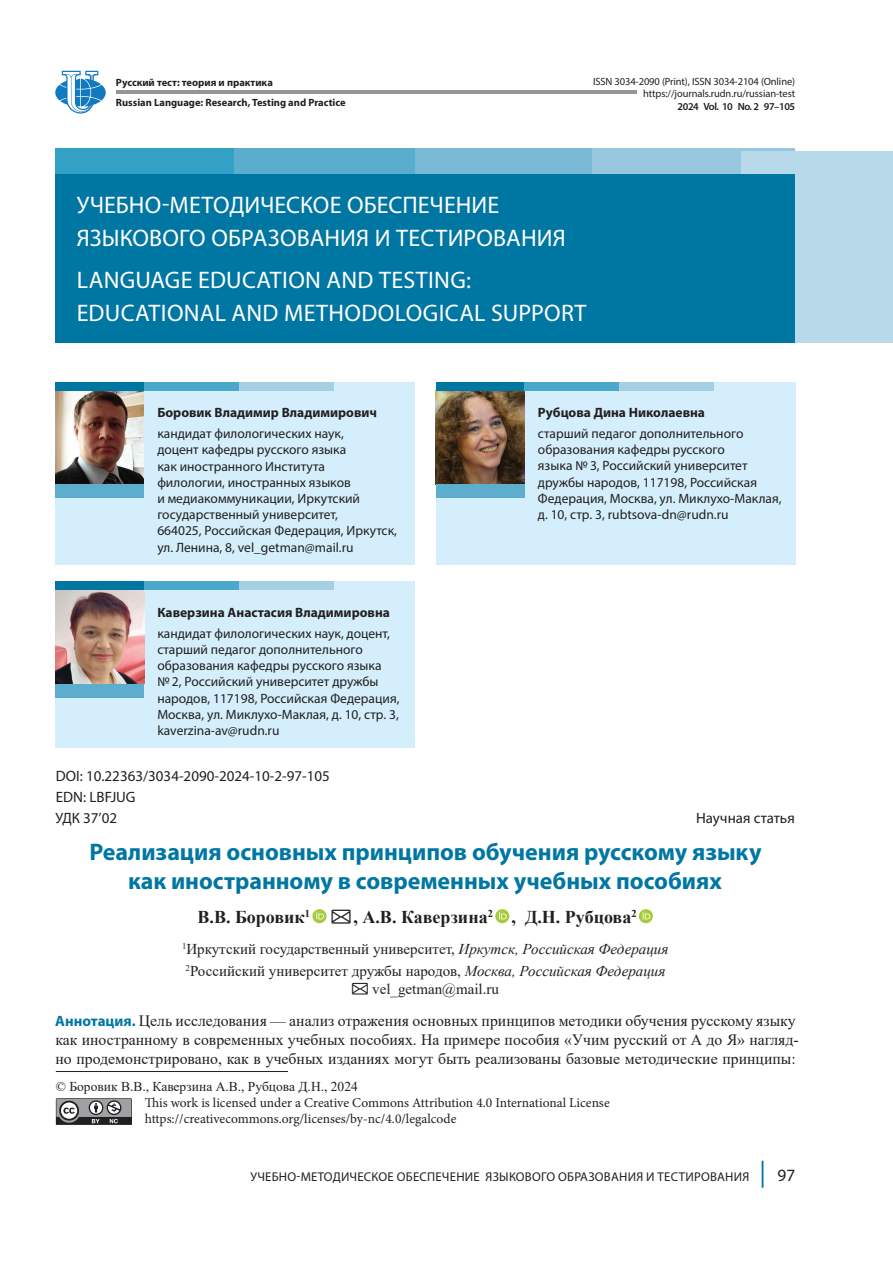
<style>
.page{position:relative;width:893px;height:1276px;background:#fff}
.page>*{position:absolute;margin:0;border:0;box-sizing:border-box;transform-origin:0 0}
.Авторы{font:700 24px/28.8px "Myriad Pro";color:#0076a3;text-align:center}
.Заголовок_1{font:24px "Myriad Pro";color:#fff}
.Заголовок_1__EN{font:24px/33px "Myriad Pro";letter-spacing:.015em;color:#fff}
.Авторы-2{font:700 18px "Times New Roman";color:#231f20}
.Аннотация{font:15.75px/18.9px "Times New Roman";color:#231f20}
.Универ{font:15px "Times New Roman";color:#231f20}
.Авторы-3{font:15px/21px "Myriad Pro";color:#231f20}
.Почта{font:15px "Times New Roman";color:#231f20}
.Блок_автора_2{font:13.5px/16.2px "Myriad Pro";color:#231f20}
.t1{font:13.5px "Minion Pro";color:#231f20}
.Блок_автора_1{font:700 13.5px "Myriad Pro";color:#231f20}
.t2{font:13.5px "Times New Roman";color:#231f20}
.t3{font:12.75px "Myriad Pro";letter-spacing:.02em;color:#231f20}
.t4{font:10.5px/12.5px "Myriad Pro";letter-spacing:-.01em;color:#231f20;text-align:right}
.t5{font:700 10.5px/19.5px "Myriad Pro";color:#231f20}
.t6{font:600 10.5px "Myriad Pro";letter-spacing:-.04em;color:#231f20}
.s1{font-style:italic}
.s2{font-family:"Myriad Pro";font-weight:700;font-size:15px;color:#0076a3}
.s3{font-size:27px;color:#0076a3}
.s4{font-size:17.25px}
</style>
<div class="page">
<hr style="left:116px;top:90px;width:520px;height:3px;background:#939598">
<svg style="left:55px;top:71px;width:51px;height:43px"></svg>
<div style="left:55px;top:148px;width:180px;height:128px;background:#33a1c5"></div>
<div style="left:235px;top:148px;width:180px;height:128px;background:#5aadcd"></div>
<div style="left:415px;top:148px;width:177px;height:128px;background:#7abad6"></div>
<div style="left:592px;top:148px;width:203px;height:128px;background:#98c8df"></div>
<div style="left:742px;top:151px;width:151px;height:191px;background:#b8d9e9"></div>
<div style="left:55px;top:174px;width:740px;height:168px;background:#0076a3"></div>
<div style="left:55px;top:382px;width:360px;height:182px;background:#d4effb"></div>
<img style="left:55px;top:390px;width:89px;height:94px">
<div style="left:55px;top:382px;width:89px;height:8px;background:#0076a3"></div>
<div style="left:144px;top:382px;width:95px;height:8px;background:#4aa8ca"></div>
<div style="left:239px;top:382px;width:94px;height:8px;background:#a5cfe3"></div>
<div style="left:55px;top:484px;width:89px;height:14px;background:#5daece"></div>
<div style="left:55px;top:581px;width:360px;height:166px;background:#d4effb"></div>
<img style="left:55px;top:590px;width:89px;height:94px">
<div style="left:55px;top:581px;width:89px;height:9px;background:#0076a3"></div>
<div style="left:144px;top:581px;width:95px;height:9px;background:#4aa8ca"></div>
<div style="left:239px;top:581px;width:94px;height:9px;background:#a5cfe3"></div>
<div style="left:55px;top:684px;width:89px;height:13px;background:#5daece"></div>
<div style="left:436px;top:382px;width:360px;height:182px;background:#d4effb"></div>
<img style="left:436px;top:390px;width:88px;height:94px">
<div style="left:436px;top:382px;width:89px;height:8px;background:#0076a3"></div>
<div style="left:525px;top:382px;width:94px;height:8px;background:#4aa8ca"></div>
<div style="left:619px;top:382px;width:95px;height:8px;background:#a5cfe3"></div>
<div style="left:436px;top:484px;width:89px;height:13px;background:#5daece"></div>
<svg style="left:312px;top:909px;width:14px;height:14px"></svg>
<div style="left:495px;top:909px;width:14px;height:14px;background:#a5cd3a;border-radius:50%"></div>
<svg style="left:499px;top:911px;width:8px;height:8px"></svg>
<svg style="left:639px;top:909px;width:14px;height:14px"></svg>
<svg style="left:643px;top:911px;width:7px;height:8px"></svg>
<hr style="left:56px;top:1071px;width:232px;height:1px;background:#231f20">
<svg style="left:56px;top:1098px;width:76px;height:27px;background:#7d7c7e"></svg>
<svg style="left:316px;top:911px;width:11px;height:13px"></svg>
<p class="t5" style="left:116px;top:73px;width:231px">Русский тест: теория и практика<br>Russian Language: Research, Testing and Practice</p>
<p class="t4" style="left:593px;top:75px;width:204px">ISSN 3034-2090 (Print), ISSN 3034-2104 (Online) https://journals.rudn.ru/russian-test</p>
<p class="t6" style="left:678px;top:100px;width:119px">2024 Vol. 10 No. 2 97–105</p>
<p class="Заголовок_1" style="left:77px;top:190px;width:28px">УЧЕБНО</p>
<p class="Заголовок_1" style="left:162px;top:190px;width:23px">-МЕТО</p>
<p class="Заголовок_1" style="left:229px;top:190px;width:85px">ДИЧЕСКОЕ</p>
<p class="Заголовок_1" style="left:347px;top:190px;width:86px">ОБЕСПЕЧЕНИЕ</p>
<p class="Заголовок_1" style="left:77px;top:223px;width:16px">ЯЗЫКОВО</p>
<p class="Заголовок_1" style="left:179px;top:223px;width:48px">ГО ОБРАЗОВАНИЯ</p>
<p class="Заголовок_1" style="left:375px;top:223px;width:76px">ИТЕСТИРОВАНИЯ</p>
<p class="Заголовок_1__EN" style="left:77px;top:263px;width:511px">LANGUAGE EDUCATION AND TESTING:<br>EDUCATIONAL AND METHODOLOGICAL SUPPORT</p>
<p class="Блок_автора_1" style="left:157px;top:404px;width:221px">Боровик Владимир Владимирович</p>
<p class="Блок_автора_2" style="left:157px;top:425px;width:241px">кандидат филологических наук,<br>доцент кафедры русского языка<br>как иностранного Института<br>филологии, иностранных языков<br>и медиакоммуникации, Иркутский государственный университет,<br>664025, Российская Федерация, Иркутск, ул. Ленина, 8, vel_getman@mail.ru</p>
<p class="Блок_автора_1" style="left:157px;top:603px;width:234px">Каверзина Анастасия Владимировна</p>
<p class="Блок_автора_2" style="left:157px;top:625px;width:244px">кандидат филологических наук, доцент, старший педагог дополнительного образования кафедры русского языка<br>№ 2, Российский университет дружбы народов, 117198, Российская Федерация, Москва, ул. Миклухо-Маклая, д. 10, стр. 3, kaverzina-av@rudn.ru</p>
<p class="Блок_автора_1" style="left:538px;top:404px;width:169px">Рубцова Дина Николаевна</p>
<p class="Блок_автора_2" style="left:538px;top:425px;width:245px">старший педагог дополнительного образования кафедры русского<br>языка № 3, Российский университет дружбы народов, 117198, Российская Федерация, Москва, ул. Миклухо-Маклая, д. 10, стр. 3, rubtsova-dn@rudn.ru</p>
<p class="Авторы-3" style="left:55px;top:765px;width:276px">DOI: 10.22363/3034-2090-2024-10-2-97-105<br>EDN: LBFJUG<br>УДК 37’02</p>
<p class="Авторы-3" style="left:696px;top:807px;width:100px">Н аучная статья</p>
<p class="Авторы" style="left:89px;top:836px;width:674px">Реализация основных принципов обучения русскому языку как иностранному в современных учебных пособиях</p>
<p class="Авторы-2" style="left:198px;top:904px;width:114px">В.В. Боровик<sup>1</sup></p>
<p class="Авторы-2" style="left:329px;top:904px;width:309px">✉, А.В. Каверзина<sup>2</sup> , Д.Н. Рубцова<sup>2</sup></p>
<p class="Универ" style="left:182px;top:938px;width:488px"><sup>1</sup>Иркутский государственный университет, <span class="s1">Иркутск, Российская Федерация</span></p>
<p class="Универ" style="left:186px;top:960px;width:481px"><sup>2</sup>Российский университет дружбы народов, <span class="s1">Москва, Российская Федерация</span></p>
<p class="Почта" style="left:350px;top:978px;width:151px">✉vel_getman@mail.ru</p>
<p class="Аннотация" style="left:55px;top:1010px;width:745px"><span class="s2">Аннотация.</span> Цель исследования — анализ отражения основных принципов методики обучения русскому языку как иностранному в современных учебных пособиях. На примере пособия «Учим русский от А до Я» нагляд&shy;но продемонстрировано, как в учебных изданиях могут быть реализованы базовые методические принципы:</p>
<p class="t2" style="left:56px;top:1076px;width:304px">© Боровик В.В., Каверзина А.В., Рубцова Д.Н., 2024</p>
<p class="t1" style="left:145px;top:1093px;width:467px">This work is licensed under a Creative Commons Attribution 4.0 International License</p>
<p class="t1" style="left:145px;top:1109px;width:313px">https://creativecommons.org/licenses/by-nc/4.0/legalcode</p>
<p class="t3" style="left:250px;top:1169px;width:546px">Учебно-методическое обесп ечение языкового образования и тестирования <span class="s3">|</span> <span class="s4">97</span></p>
</div>
